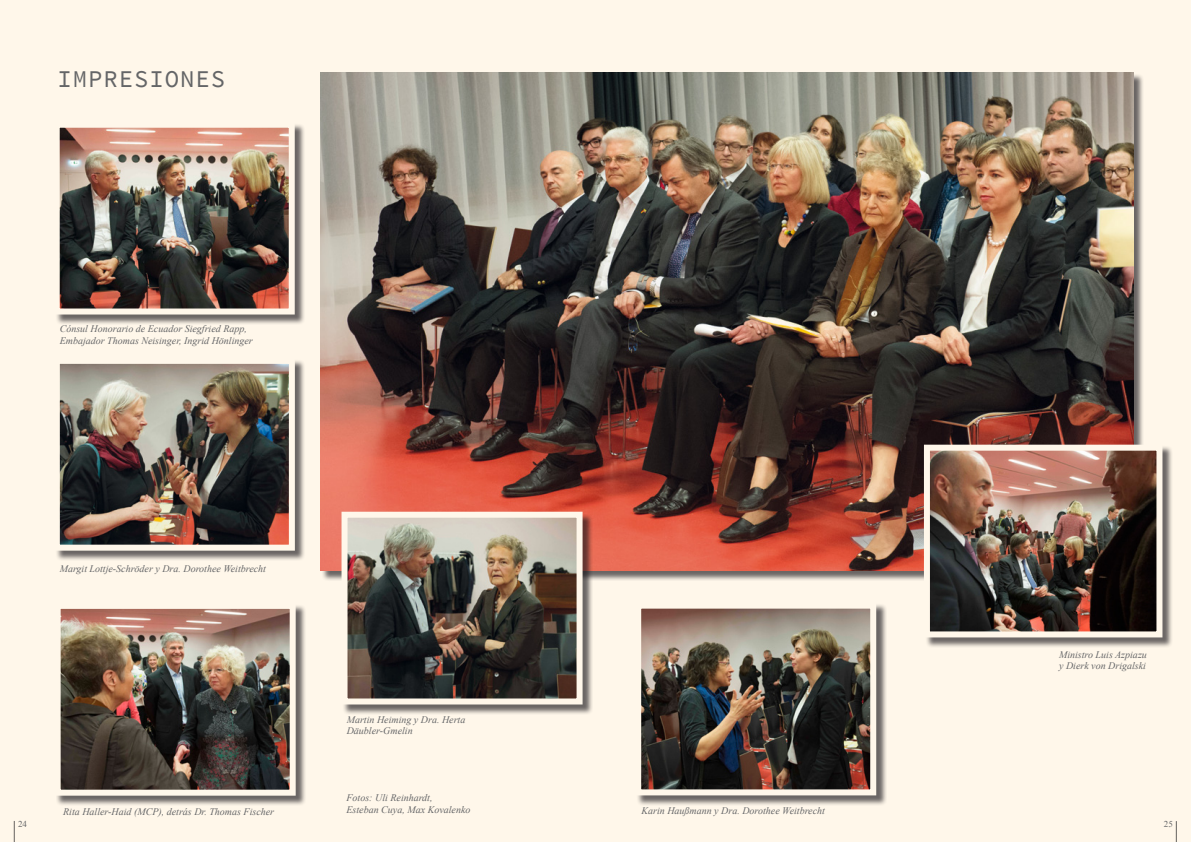
<style>
.page{position:relative;width:1191px;height:842px;background:#fff}
.page>*{position:absolute;margin:0;border:0;box-sizing:border-box;transform-origin:0 0}
.t1{font:24px "Source Code Pro";letter-spacing:.04em;color:#646567}
.t2{font:italic 10px/12px "Times New Roman";color:#646567}
.t3{font:9px "Times New Roman";color:#646567}
</style>
<div class="page">
<div style="left:0;top:0;width:595px;height:842px;background:#fff7ea"></div>
<div style="left:595px;top:0;width:596px;height:842px;background:#fff7ea"></div>
<img style="left:320px;top:72px;width:813px;height:498px">
<div style="left:55px;top:123px;width:250px;height:202px;background:#1a171c;opacity:.65"></div>
<img style="left:61px;top:129px;width:227px;height:178px">
<div style="left:54px;top:122px;width:241px;height:192px;border:6px solid #fff7ea"></div>
<div style="left:56px;top:604px;width:250px;height:202px;background:#1a171c;opacity:.65"></div>
<img style="left:62px;top:610px;width:227px;height:179px">
<div style="left:55px;top:603px;width:241px;height:193px;border:6px solid #fff7ea"></div>
<div style="left:343px;top:513px;width:250px;height:202px;background:#1a171c;opacity:.65"></div>
<img style="left:338px;top:509px;width:247px;height:198px">
<div style="left:55px;top:359px;width:250px;height:202px;background:#1a171c;opacity:.65"></div>
<img style="left:61px;top:365px;width:227px;height:179px">
<div style="left:54px;top:358px;width:241px;height:193px;border:6px solid #fff7ea"></div>
<div style="left:925px;top:446px;width:248px;height:202px;background:#1a171c;opacity:.65"></div>
<img style="left:921px;top:442px;width:244px;height:198px">
<div style="left:636px;top:604px;width:251px;height:202px;background:#1a171c;opacity:.65"></div>
<img style="left:642px;top:610px;width:227px;height:178px">
<div style="left:635px;top:603px;width:241px;height:192px;border:6px solid #fff7ea"></div>
<svg style="left:14px;top:821px;width:1px;height:21px"></svg>
<svg style="left:1176px;top:821px;width:1px;height:21px"></svg>
<h1 class="t1" style="left:58px;top:63px;width:169px">IMPRESIONES</h1>
<p class="t2" style="left:60px;top:322px;width:195px">Cónsul Honorario de Ecuador Siegfried Rapp,<br>Embajador Thomas Neisinger, Ingrid Hönlinger</p>
<p class="t2" style="left:60px;top:562px;width:208px">Margit Lottje-Schröder y Dra. Dorothee Weitbrecht</p>
<p class="t2" style="left:63px;top:805px;width:212px">Rita Haller-Haid (MCP), detrás Dr. Thomas Fischer</p>
<p class="t2" style="left:347px;top:714px;width:120px;line-height:11px">Martin Heiming y Dra. Herta<br>Däubler-Gmelin</p>
<p class="t2" style="left:346px;top:792px;width:125px">Fotos: Uli Reinhardt,<br>Esteban Cuya, Max Kovalenko</p>
<p class="t2" style="left:641px;top:804px;width:185px">Karin Haußmann y Dra. Dorothee Weitbrecht</p>
<p class="t2" style="left:1059px;top:649px;width:89px;line-height:11px">Ministro Luis Azpiazu y Dierk von Drigalski</p>
<p class="t3" style="left:18px;top:818px;width:10px">24</p>
<p class="t3" style="left:1164px;top:818px;width:10px">25</p>
</div>
